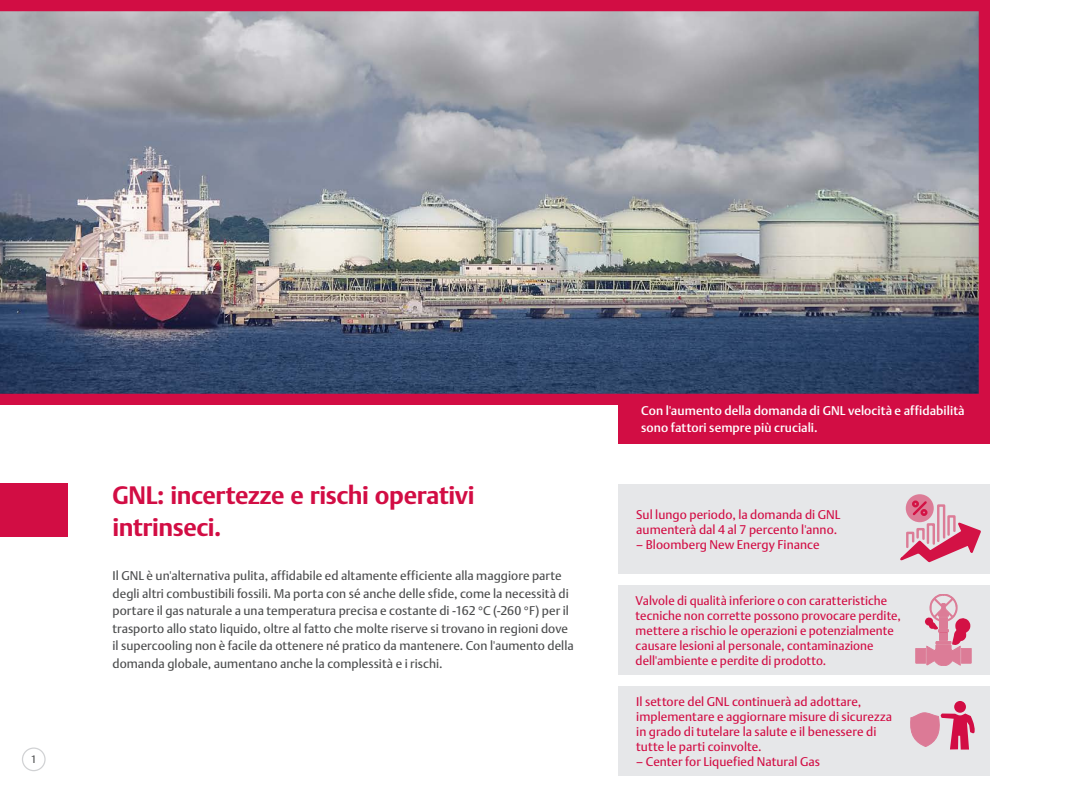
<style>
.page{position:relative;width:1080px;height:810px;background:#fff}
.page>*{position:absolute;margin:0;border:0;box-sizing:border-box;transform-origin:0 0}
.t1{font:700 25px/31.2px "DTL Argo T";letter-spacing:-.015em;color:#d20d44}
.t2{font:12.5px/15px "DTL Argo T";letter-spacing:.005em;color:#d20d44}
.t3{font:12.5px/17.5px "DTL Argo T";letter-spacing:.005em;color:#4b4c4d}
.t4{font:500 12.5px/17.5px "DTL Argo T";letter-spacing:.005em;color:#fff}
.t5{font:10.62px "DTL Argo T";color:#4b4c4d}
</style>
<div class="page">
<div style="left:22px;top:748px;width:24px;height:23px;border:1px solid #d1d2d4;border-radius:50%"></div>
<img style="left:0;top:0;width:990px;height:405px">
<div style="left:0;top:484px;width:68px;height:53px;background:#d20d44"></div>
<div style="left:619px;top:686px;width:371px;height:90px;background:#e6e7e9"></div>
<div style="left:619px;top:484px;width:371px;height:90px;background:#e6e7e9"></div>
<div style="left:619px;top:585px;width:371px;height:90px;background:#e6e7e9"></div>
<div style="left:954px;top:701px;width:12px;height:12px;background:#d20d44;border-radius:50%"></div>
<svg style="left:911px;top:713px;width:64px;height:37px"></svg>
<svg style="left:916px;top:594px;width:55px;height:72px"></svg>
<div style="left:619px;top:394px;width:371px;height:50px;background:#d20d44"></div>
<svg style="left:900px;top:499px;width:81px;height:64px"></svg>
<svg style="left:907px;top:495px;width:26px;height:26px"></svg>
<div style="left:906px;top:494px;width:28px;height:28px;border:2px solid #d31245;border-radius:50%"></div>
<p class="t5" style="left:31px;top:753px;width:7px">1</p>
<p class="t1" style="left:112px;top:480px;width:364px">GNL: incertezze e rischi operativi intrinseci.</p>
<p class="t3" style="left:112px;top:567px;width:463px">Il GNL è un'alternativa pulita, affidabile ed altamente efficiente alla maggiore parte degli altri combustibili fossili. Ma porta con sé anche delle sfide, come la necessità di portare il gas naturale a una temperatura precisa e costante di -162 °C (-260 °F) per il trasporto allo stato liquido, oltre al fatto che molte riserve si trovano in regioni dove il supercooling non è facile da ottenere né pratico da mantenere. Con l'aumento della domanda globale, aumentano anche la complessità e i rischi.</p>
<p class="t4" style="left:641px;top:401px;width:325px">Con l'aumento della domanda di GNL velocità e affidabilità sono fattori sempre più cruciali.</p>
<p class="t2" style="left:636px;top:507px;width:206px">Sul lungo periodo, la domanda di GNL aumenterà dal 4 al 7 percento l'anno.</p>
<p class="t2" style="left:636px;top:537px;width:185px">– Bloomberg New Energy Finance</p>
<p class="t2" style="left:636px;top:593px;width:267px">Valvole di qualità inferiore o con caratteristiche tecniche non corrette possono provocare perdite, mettere a rischio le operazioni e potenzialmente causare lesioni al personale, contaminazione dell'ambiente e perdite di prodotto.</p>
<p class="t2" style="left:636px;top:694px;width:257px">Il settore del GNL continuerà ad adottare, implementare e aggiornare misure di sicurezza in grado di tutelare la salute e il benessere di tutte le parti coinvolte.</p>
<p class="t2" style="left:636px;top:754px;width:185px">– Center for Liquefied Natural Gas</p>
</div>
